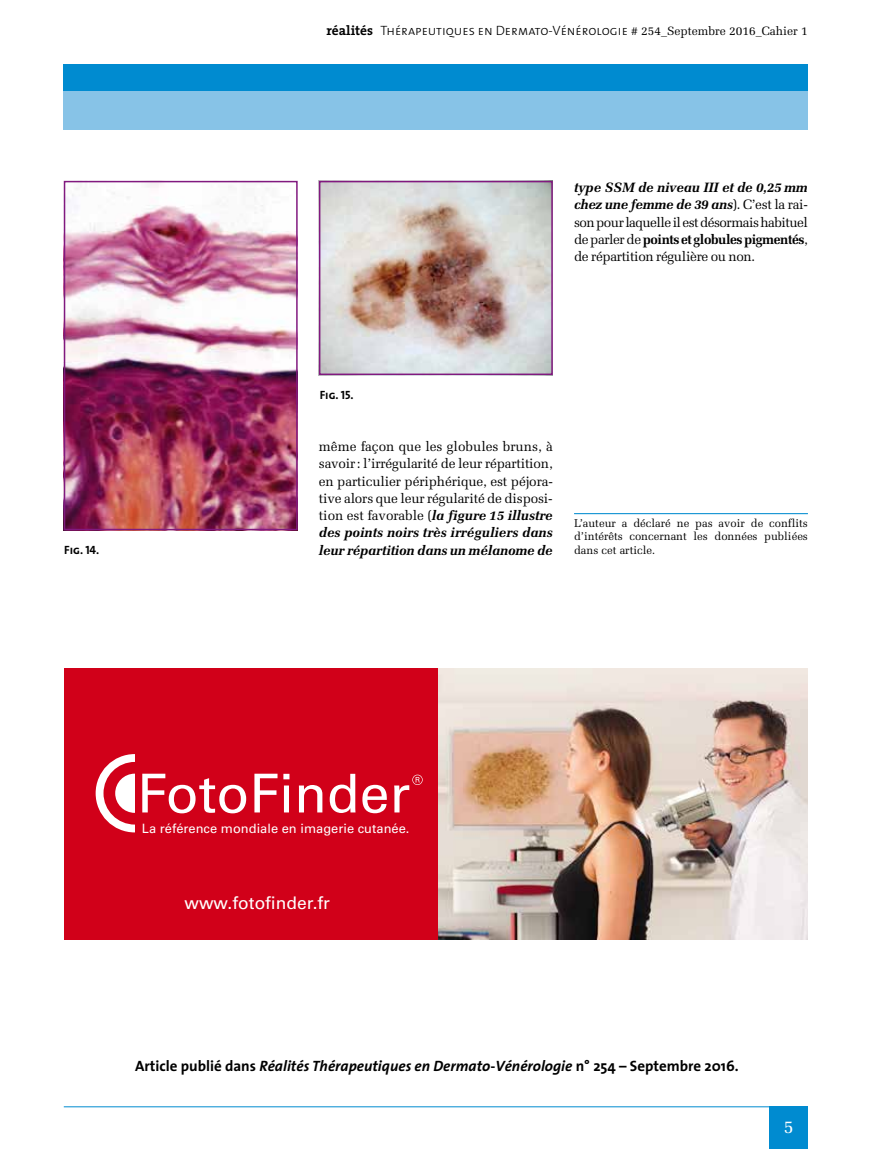
<style>
.page{position:relative;width:893px;height:1149px;background:#fff}
.page>*{position:absolute;margin:0;border:0;box-sizing:border-box;transform-origin:0 0}
.t1{font:18px "Melior";color:#fff}
.t2{font:17.4px "Univers";color:#fff}
.t3{font:italic 700 15px "The Sans";color:#000}
.t4{font:13.5px/17.2px "Melior";letter-spacing:-.02em;color:#000;text-align:justify}
.t5{font:13.5px "The Sans Light Caps";color:#000}
.t6{font:italic 700 13.5px "Melior";letter-spacing:-.015em;color:#000}
.t7{font:12.9px "Univers";color:#fff}
.t8{font:12px "The Sans Bold Caps";color:#000}
.t9{font:11.25px/13.5px "Melior";color:#000;text-align:justify}
.s1{font-family:"The Serif";font-weight:700}
.s2{font-family:"Melior";font-size:12px}
.s3{font-weight:700;font-style:italic}
.s4{font-weight:700}
.s5{font-style:normal}
</style>
<div class="page">
<div style="left:64px;top:64px;width:744px;height:27px;background:#008bd0"></div>
<div style="left:64px;top:91px;width:744px;height:39px;background:#87c3e7"></div>
<div style="left:770px;top:1106px;width:38px;height:42px;background:#008bd0"></div>
<hr style="left:64px;top:1106px;width:744px;height:1px;background:#008bd0">
<hr style="left:574px;top:513px;width:234px;height:1px;background:#008bd0">
<img style="left:67px;top:184px;width:228px;height:343px">
<div style="left:64px;top:181px;width:234px;height:349px;border:2px solid #81197f"></div>
<img style="left:322px;top:184px;width:228px;height:188px">
<div style="left:319px;top:181px;width:234px;height:194px;border:2px solid #81197f"></div>
<img style="left:439px;top:668px;width:369px;height:271px">
<div style="left:64px;top:668px;width:374px;height:271px;background:#d10019"></div>
<svg style="left:142px;top:773px;width:104px;height:40px"></svg>
<svg style="left:254px;top:773px;width:23px;height:39px"></svg>
<svg style="left:283px;top:773px;width:6px;height:39px"></svg>
<svg style="left:299px;top:785px;width:23px;height:27px"></svg>
<svg style="left:330px;top:773px;width:25px;height:39px"></svg>
<svg style="left:362px;top:784px;width:25px;height:29px"></svg>
<svg style="left:96px;top:754px;width:39px;height:78px"></svg>
<svg style="left:394px;top:774px;width:29px;height:38px"></svg>
<p class="t5" style="left:326px;top:20px;width:483px"><span class="s1">réalités</span> Thérapeutiques en Dermato-Vénérologie <span class="s2"># 254_Septembre 2016_Cahier 1</span></p>
<p class="t4" style="left:574px;top:179px;width:235px"><span class="s3">type SSM de niveau III et de 0,25 mm chez une femme de 39 ans</span>). C’est la rai&shy;son pour laquelle il est désormais habituel de parler de <span class="s4">points et globules pigmentés</span>, de répartition régulière ou non.</p>
<p class="t8" style="left:320px;top:384px;width:35px">Fig. 15.</p>
<p class="t4" style="left:319px;top:438px;width:235px">même façon que les globules bruns, à savoir: l’irrégularité de leur répartition, en particulier périphérique, est péjora&shy;tive alors que leur régularité de disposi&shy;tion est favorable (<span class="s3">la figure 15 illustre des points noirs très irréguliers dans</span></p>
<p class="t8" style="left:64px;top:539px;width:37px">Fig. 14.</p>
<p class="t6" style="left:319px;top:542px;width:235px">leur répartition dans un mélanome de</p>
<p class="t9" style="left:574px;top:516px;width:235px">L’auteur a déclaré ne pas avoir de conflits d’intérêts concernant les données publiées dans cet article.</p>
<p class="t7" style="left:142px;top:820px;width:269px">La référence mondiale en imagerie cutanée.</p>
<p class="t2" style="left:185px;top:892px;width:147px">www.fotofinder.fr</p>
<p class="t3" style="left:135px;top:1053px;width:605px"><span class="s5">Article publié dans</span> Réalités Thérapeutiques en Dermato-Vénérologie <span class="s5">n° 254 – Septembre 2016.</span></p>
<h1 class="t1" style="left:784px;top:1115px;width:12px">5</h1>
</div>
